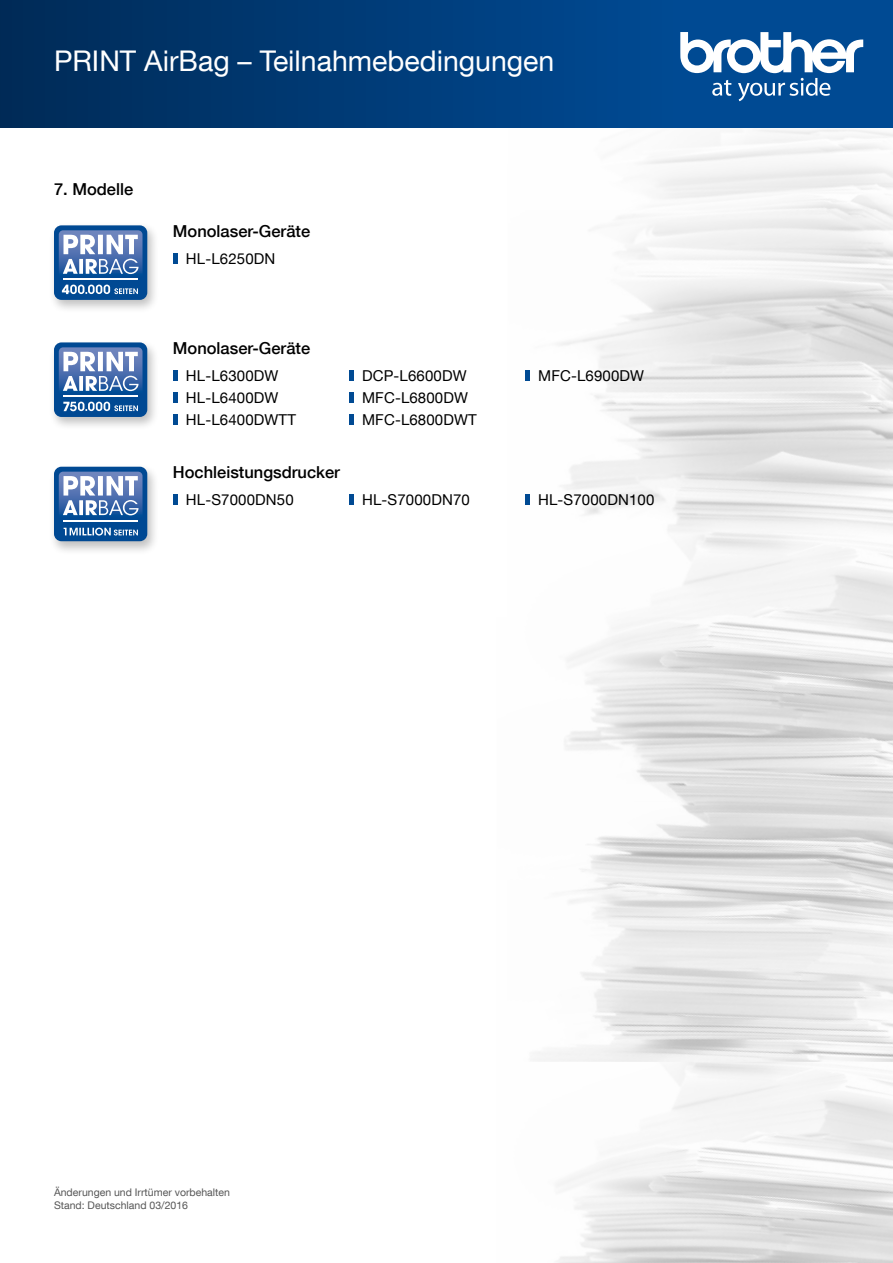
<style>
.page{position:relative;width:893px;height:1263px;background:#fff}
.page>*{position:absolute;margin:0;border:0;box-sizing:border-box;transform-origin:0 0}
.t1{font:28.5px "Helvetica Neue LT Com";color:#fff}
.t2{font:500 16.5px "Helvetica Neue LT Com";color:#000}
.t3{font:15px/22.2px "Helvetica Neue LT Com";letter-spacing:.01em;color:#000}
.t4{font:10.5px/12.6px "Helvetica Neue LT Com";color:#565656}
</style>
<div class="page">
<img style="left:528px;top:129px;width:365px;height:933px">
<div style="left:680px;top:0;width:213px;height:128px;background:#004a93"></div>
<div style="left:0;top:0;width:680px;height:128px;background:linear-gradient(to right,#002a57,#004a94)"></div>
<svg style="left:680px;top:32px;width:183px;height:69px"></svg>
<hr style="left:173px;top:253px;width:4px;height:11px;background:#004a93">
<hr style="left:173px;top:370px;width:4px;height:11px;background:#004a93">
<hr style="left:173px;top:392px;width:4px;height:11px;background:#004a93">
<hr style="left:173px;top:414px;width:4px;height:11px;background:#004a93">
<hr style="left:349px;top:370px;width:4px;height:11px;background:#004a93">
<hr style="left:349px;top:392px;width:4px;height:11px;background:#004a93">
<hr style="left:349px;top:414px;width:4px;height:11px;background:#004a93">
<hr style="left:525px;top:370px;width:4px;height:11px;background:#004a93">
<hr style="left:173px;top:494px;width:4px;height:11px;background:#004a93">
<hr style="left:349px;top:494px;width:4px;height:11px;background:#004a93">
<hr style="left:525px;top:494px;width:4px;height:11px;background:#004a93">
<div style="left:48px;top:339px;width:111px;height:92px;background:#000;opacity:.25"></div>
<div style="left:54px;top:342px;width:93px;height:75px;background:#004993;border-radius:7px"></div>
<img style="left:59px;top:347px;width:83px;height:65px">
<hr style="left:63px;top:396px;width:75px;height:1px;background:#fff">
<svg style="left:63px;top:352px;width:76px;height:39px"></svg>
<svg style="left:63px;top:402px;width:75px;height:9px"></svg>
<div style="left:48px;top:463px;width:111px;height:92px;background:#000;opacity:.25"></div>
<div style="left:54px;top:467px;width:93px;height:74px;background:#004993;border-radius:7px"></div>
<img style="left:59px;top:472px;width:83px;height:57px">
<hr style="left:63px;top:520px;width:75px;height:2px;background:#fff">
<svg style="left:63px;top:476px;width:76px;height:39px"></svg>
<svg style="left:64px;top:528px;width:74px;height:8px"></svg>
<div style="left:48px;top:222px;width:111px;height:92px;background:#000;opacity:.25"></div>
<div style="left:54px;top:225px;width:93px;height:75px;background:#004993;border-radius:7px"></div>
<img style="left:59px;top:230px;width:83px;height:65px">
<hr style="left:63px;top:278px;width:75px;height:2px;background:#fff">
<svg style="left:63px;top:235px;width:76px;height:39px"></svg>
<svg style="left:62px;top:285px;width:76px;height:9px"></svg>
<h1 class="t1" style="left:54px;top:43px;width:502px">PRINT AirBag – Teilnahmebedingungen</h1>
<p class="t2" style="left:54px;top:179px;width:81px">7. Modelle</p>
<p class="t2" style="left:173px;top:221px;width:139px">Monolaser-Geräte</p>
<p class="t3" style="left:186px;top:247px;width:91px">HL-L6250DN</p>
<p class="t2" style="left:173px;top:338px;width:139px">Monolaser-Geräte</p>
<p class="t3" style="left:186px;top:364px;width:112px">HL-L6300DW<br>HL-L6400DW<br>HL-L6400DWTT</p>
<p class="t3" style="left:362px;top:364px;width:116px">DCP-L6600DW<br>MFC-L6800DW<br>MFC-L6800DWT</p>
<p class="t3" style="left:538px;top:364px;width:107px">MFC-L6900DW</p>
<p class="t2" style="left:173px;top:463px;width:169px">Hochleistungsdrucker</p>
<p class="t3" style="left:186px;top:488px;width:109px">HL-S7000DN50</p>
<p class="t3" style="left:362px;top:488px;width:109px">HL-S7000DN70</p>
<p class="t3" style="left:538px;top:488px;width:118px">HL-S7000DN100</p>
<p class="t4" style="left:54px;top:1186px;width:178px">Änderungen und Irrtümer vorbehalten<br>Stand: Deutschland 03/2016</p>
</div>
